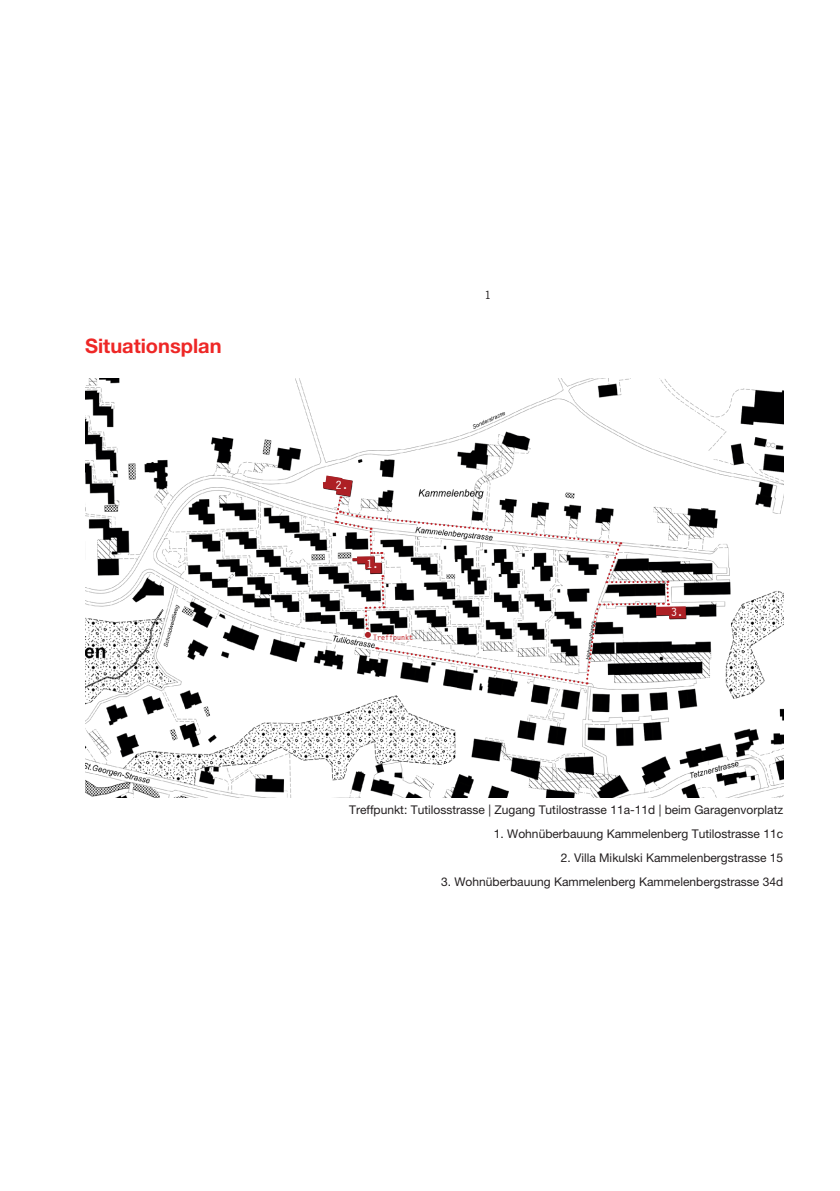
<style>
.page{position:relative;width:840px;height:1191px;background:#fff}
.page>*{position:absolute;margin:0;border:0;box-sizing:border-box;transform-origin:0 0}
.t1{font:700 20px "Helvetica Neue LT Pro";color:#ee2726}
.t2{font:12px "Helvetica Neue LT Pro";color:#231f20}
.t3{font:12px "Letter Gothic 12 Pitch BT";color:#fff}
.t4{font:12px "Letter Gothic 12 Pitch BT";color:#231f20}
.t5{font:8px "Letter Gothic 12 Pitch BT";color:#be1f24}
</style>
<div class="page">
<img style="left:85px;top:378px;width:697px;height:419px">
<svg style="left:323px;top:475px;width:362px;height:210px"></svg>
<h1 class="t1" style="left:85px;top:333px;width:138px">Situationsplan</h1>
<p class="t3" style="left:336px;top:478px;width:13px">2.</p>
<p class="t3" style="left:366px;top:557px;width:13px">1.</p>
<p class="t5" style="left:373px;top:633px;width:41px">Treffpunkt</p>
<p class="t4" style="left:484px;top:289px;width:7px">1</p>
<p class="t3" style="left:670px;top:605px;width:13px">3.</p>
<p class="t2" style="left:349px;top:802px;width:435px">Treffpunkt: Tutilosstrasse | Zugang Tutilostrasse 11a-11d | beim Garagenvorplatz</p>
<p class="t2" style="left:493px;top:826px;width:290px">1. Wohnüberbauung Kammelenberg Tutilostrasse 11c</p>
<p class="t2" style="left:560px;top:850px;width:224px">2. Villa Mikulski Kammelenbergstrasse 15</p>
<p class="t2" style="left:441px;top:874px;width:343px">3. Wohnüberbauung Kammelenberg Kammelenbergstrasse 34d</p>
</div>
